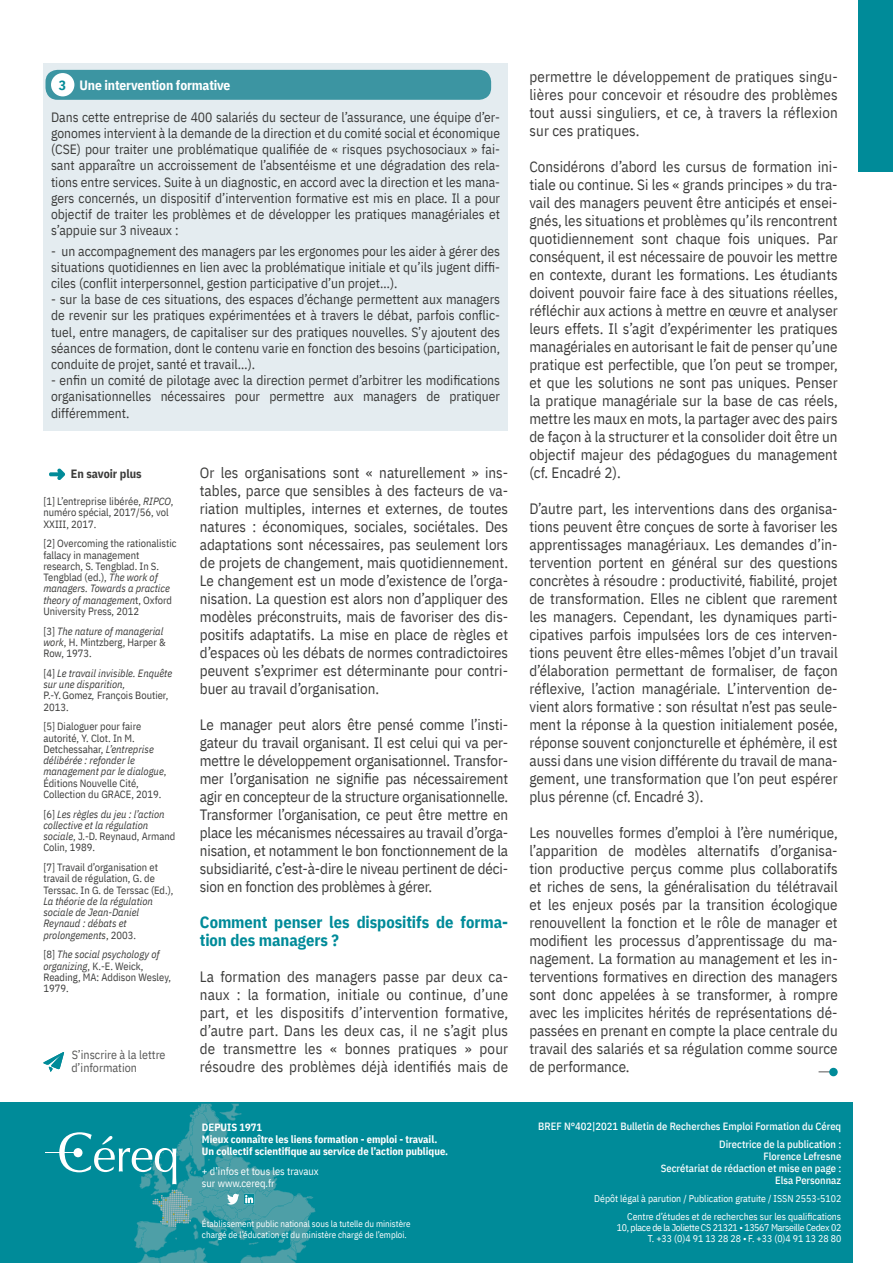
<style>
.page{position:relative;width:893px;height:1263px;background:#fff}
.page>*{position:absolute;margin:0;border:0;box-sizing:border-box;transform-origin:0 0}
.t1{font:700 16.5px/18px "IBM Plex Sans Cond";letter-spacing:-.005em;color:#008b99}
.t2{font:15px/18px "IBM Plex Sans Cond";color:#3c3c3b;text-align:justify}
.t3{font:13.5px/16.2px "IBM Plex Sans Cond";color:#3c3c3b;text-align:justify}
.t4{font:700 13.5px "IBM Plex Sans Cond";letter-spacing:-.01em;color:#fff}
.t5{font:12px/13.5px "IBM Plex Sans Cond";color:#575756}
.t6{font:700 12px "IBM Plex Sans Cond";color:#3c3c3b}
.t7{font:10.5px/11.2px "IBM Plex Sans Cond";color:#3c3c3b}
.t8{font:italic 10.5px/11.2px "IBM Plex Sans Cond";color:#3c3c3b}
.t9{font:500 10.5px/12px "IBM Plex Sans Cond";color:#fff;text-align:right}
.t10{font:700 10.5px/12px "IBM Plex Sans Cond";color:#fff}
.t11{font:10.5px/12px "IBM Plex Sans Cond";color:#fff}
.t12{font:9.75px/17.7px "IBM Plex Sans Cond";color:#fff;text-align:right}
.t13{font:9.75px/11.2px "IBM Plex Sans Cond";letter-spacing:-.03em;color:#fff;text-align:right}
.t14{font:9px/10.8px "IBM Plex Sans Cond";color:#fff}
.s1{color:#028b98}
.s2{font-style:italic}
.s3{font-style:normal}
</style>
<div class="page">
<svg style="left:49px;top:469px;width:16px;height:11px"></svg>
<svg style="left:43px;top:1052px;width:21px;height:20px"></svg>
<div style="left:0;top:1102px;width:853px;height:161px;background:#008b99"></div>
<hr style="left:46px;top:1152px;width:35px;height:1px;background:#fff">
<svg style="left:59px;top:1103px;width:257px;height:160px"></svg>
<div style="left:829px;top:1068px;width:9px;height:8px;background:#008b99;border-radius:50%"></div>
<div style="left:859px;top:0;width:34px;height:172px;background:#008b99"></div>
<div style="left:43px;top:64px;width:465px;height:367px;background:#e4ecf0"></div>
<div style="left:45px;top:70px;width:446px;height:30px;background:#3c95a2;border-radius:12px"></div>
<div style="left:51px;top:73px;width:23px;height:23px;background:#fff;border-radius:50%"></div>
<p class="t4" style="left:59px;top:75px;width:173px"><span class="s1">3</span> Une intervention formative</p>
<p class="t3" style="left:51px;top:108px;width:451px">Dans cette entreprise de 400 salariés du secteur de l’assurance, une équipe d’er&shy;gonomes intervient à la demande de la direction et du comité social et économique (CSE) pour traiter une problématique qualifiée de « risques psychosociaux » fai&shy;sant apparaître un accroissement de l’absentéisme et une dégradation des rela&shy;tions entre services. Suite à un diagnostic, en accord avec la direction et les mana&shy;gers concernés, un dispositif d’intervention formative est mis en place. Il a pour objectif de traiter les problèmes et de développer les pratiques managériales et s’appuie sur 3 niveaux :</p>
<p class="t3" style="left:51px;top:242px;width:451px">- un accompagnement des managers par les ergonomes pour les aider à gérer des situations quotidiennes en lien avec la problématique initiale et qu’ils jugent diffi&shy;ciles (conflit interpersonnel, gestion participative d’un projet…).</p>
<p class="t3" style="left:51px;top:290px;width:451px">- sur la base de ces situations, des espaces d’échange permettent aux managers de revenir sur les pratiques expérimentées et à travers le débat, parfois conflic&shy;tuel, entre managers, de capitaliser sur des pratiques nouvelles. S’y ajoutent des séances de formation, dont le contenu varie en fonction des besoins (participation, conduite de projet, santé et travail…).</p>
<p class="t3" style="left:51px;top:371px;width:451px">- enfin un comité de pilotage avec la direction permet d’arbitrer les modifications organisationnelles nécessaires pour permettre aux managers de pratiquer différemment.</p>
<p class="t6" style="left:71px;top:464px;width:72px">En savoir plus</p>
<p class="t7" style="left:43px;top:495px;width:132px">[1] L’entreprise libérée, <span class="s2">RIPCO</span>, numéro spécial, 2017/56, vol<br>XXIII, 2017.</p>
<p class="t7" style="left:43px;top:537px;width:135px">[2] Overcoming the rationalistic fallacy in management research, S. Tengblad. In S.<br>Tengblad (ed.), <span class="s2">The work of managers. Towards a practice theory of managemen</span>t, Oxford<br>University Press, 2012</p>
<p class="t7" style="left:43px;top:624px;width:124px">[3] <span class="s2">The nature of managerial work</span>, H. Mintzberg, Harper &amp;<br>Row, 1973.</p>
<p class="t8" style="left:43px;top:667px;width:130px"><span class="s3">[4]</span> Le travail invisible. Enquête sur une disparition,<br><span class="s3">P.-Y.Gomez</span>, <span class="s3">François Boutier,<br>2013.</span></p>
<p class="t7" style="left:43px;top:720px;width:125px">[5] Dialoguer pour faire autorité, Y. Clot. In M.<br>Detchessahar, <span class="s2">L’entreprise délibérée : refonder le management par le dialogue</span>,<br>Éditions Nouvelle Cité,<br>Collection du GRACE, 2019.</p>
<p class="t8" style="left:43px;top:807px;width:134px"><span class="s3">[6]</span> Les règles du jeu : l’action collective et la régulation sociale<span class="s3">, J.-D. Reynaud, Armand<br>Colin, 1989.</span></p>
<p class="t7" style="left:43px;top:861px;width:132px">[7] Travail d’organisation et travail de régulation, G. de<br>Terssac. In G. de Terssac (Ed.),</p>
<p class="t8" style="left:43px;top:895px;width:111px">La théorie de la régulation sociale de Jean-Daniel<br>Reynaud : débats et prolongements<span class="s3">, 2003.</span></p>
<p class="t7" style="left:43px;top:948px;width:129px">[8] <span class="s2">The social psychology of organizing</span>, K.-E. Weick,<br>Reading, MA: Addison Wesley,<br>1979.</p>
<p class="t5" style="left:71px;top:1046px;width:96px">S’inscrire à la lettre d’information</p>
<p class="t2" style="left:200px;top:462px;width:310px">Or les organisations sont « naturellement » ins&shy;tables, parce que sensibles à des facteurs de va&shy;riation multiples, internes et externes, de toutes natures : économiques, sociales, sociétales. Des adaptations sont nécessaires, pas seulement lors de projets de changement, mais quotidiennement.<br>Le changement est un mode d’existence de l’orga&shy;nisation. La question est alors non d’appliquer des modèles préconstruits, mais de favoriser des dis&shy;positifs adaptatifs. La mise en place de règles et d’espaces où les débats de normes contradictoires peuvent s’exprimer est déterminante pour contri&shy;buer au travail d’organisation.</p>
<p class="t2" style="left:200px;top:714px;width:310px">Le manager peut alors être pensé comme l’insti&shy;gateur du travail organisant. Il est celui qui va per&shy;mettre le développement organisationnel. Transfor&shy;mer l’organisation ne signifie pas nécessairement agir en concepteur de la structure organisationnelle.<br>Transformer l’organisation, ce peut être mettre en place les mécanismes nécessaires au travail d’orga&shy;nisation, et notamment le bon fonctionnement de la subsidiarité, c’est-à-dire le niveau pertinent de déci&shy;sion en fonction des problèmes à gérer.</p>
<p class="t1" style="left:200px;top:912px;width:310px">Comment penser les dispositifs de forma&shy;tion des managers ?</p>
<p class="t2" style="left:200px;top:966px;width:310px">La formation des managers passe par deux ca&shy;naux : la formation, initiale ou continue, d’une part, et les dispositifs d’intervention formative, d’autre part. Dans les deux cas, il ne s’agit plus de transmettre les « bonnes pratiques » pour résoudre des problèmes déjà identifiés mais de</p>
<p class="t10" style="left:202px;top:1120px;width:248px">DEPUIS 1971<br>Mieux connaître les liens formation - emploi - travail.<br>Un collectif scientifique au service de l’action publique.</p>
<p class="t11" style="left:202px;top:1165px;width:118px">+ d’infos et tous les travaux sur www.cereq.fr</p>
<p class="t14" style="left:202px;top:1217px;width:210px">Établissement public national sous la tutelle du ministère chargé de l’éducation et du ministère chargé de l’emploi.</p>
<p class="t2" style="left:529px;top:66px;width:310px">permettre le développement de pratiques singu&shy;lières pour concevoir et résoudre des problèmes tout aussi singuliers, et ce, à travers la réflexion sur ces pratiques.</p>
<p class="t2" style="left:529px;top:156px;width:310px">Considérons d’abord les cursus de formation ini&shy;tiale ou continue. Si les « grands principes » du tra&shy;vail des managers peuvent être anticipés et ensei&shy;gnés, les situations et problèmes qu’ils rencontrent quotidiennement sont chaque fois uniques. Par conséquent, il est nécessaire de pouvoir les mettre en contexte, durant les formations. Les étudiants doivent pouvoir faire face à des situations réelles, réfléchir aux actions à mettre en œuvre et analyser leurs effets. Il s’agit d’expérimenter les pratiques managériales en autorisant le fait de penser qu’une pratique est perfectible, que l’on peut se tromper, et que les solutions ne sont pas uniques. Penser la pratique managériale sur la base de cas réels, mettre les maux en mots, la partager avec des pairs de façon à la structurer et la consolider doit être un objectif majeur des pédagogues du management (cf. Encadré 2).</p>
<p class="t2" style="left:529px;top:498px;width:310px">D’autre part, les interventions dans des organisa&shy;tions peuvent être conçues de sorte à favoriser les apprentissages managériaux. Les demandes d’in&shy;tervention portent en général sur des questions concrètes à résoudre : productivité, fiabilité, projet de transformation. Elles ne ciblent que rarement les managers. Cependant, les dynamiques parti&shy;cipatives parfois impulsées lors de ces interven&shy;tions peuvent être elles-mêmes l’objet d’un travail d’élaboration permettant de formaliser, de façon réflexive, l’action managériale. L’intervention de&shy;vient alors formative : son résultat n’est pas seule&shy;ment la réponse à la question initialement posée, réponse souvent conjoncturelle et éphémère, il est aussi dans une vision différente du travail de mana&shy;gement, une transformation que l’on peut espérer plus pérenne (cf. Encadré 3).</p>
<p class="t2" style="left:529px;top:822px;width:310px">Les nouvelles formes d’emploi à l’ère numérique, l’apparition de modèles alternatifs d’organisa&shy;tion productive perçus comme plus collaboratifs et riches de sens, la généralisation du télétravail et les enjeux posés par la transition écologique renouvellent la fonction et le rôle de manager et modifient les processus d’apprentissage du ma&shy;nagement. La formation au management et les in&shy;terventions formatives en direction des managers sont donc appelées à se transformer, à rompre avec les implicites hérités de représentations dé&shy;passées en prenant en compte la place centrale du travail des salariés et sa régulation comme source de performance.</p>
<p class="t9" style="left:538px;top:1116px;width:304px;line-height:18.3px">BREF N°402|2021 Bulletin de Recherches Emploi Formation du Céreq<br>Directrice de la publication :</p>
<p class="t9" style="left:661px;top:1149px;width:182px">Florence Lefresne<br>Secrétariat de rédaction et mise en page :<br>Elsa Personnaz</p>
<p class="t12" style="left:594px;top:1189px;width:248px">Dépôt légal à parution / Publication gratuite / ISSN 2553-5102<br>Centre d’études et de recherches sur les qualifications</p>
<p class="t13" style="left:617px;top:1221px;width:226px">10, place de la Joliette CS 21321 • 13567 Marseille Cedex 02<br>T. +33 (0)4 91 13 28 28 • F. +33 (0)4 91 13 28 80</p>
</div>
